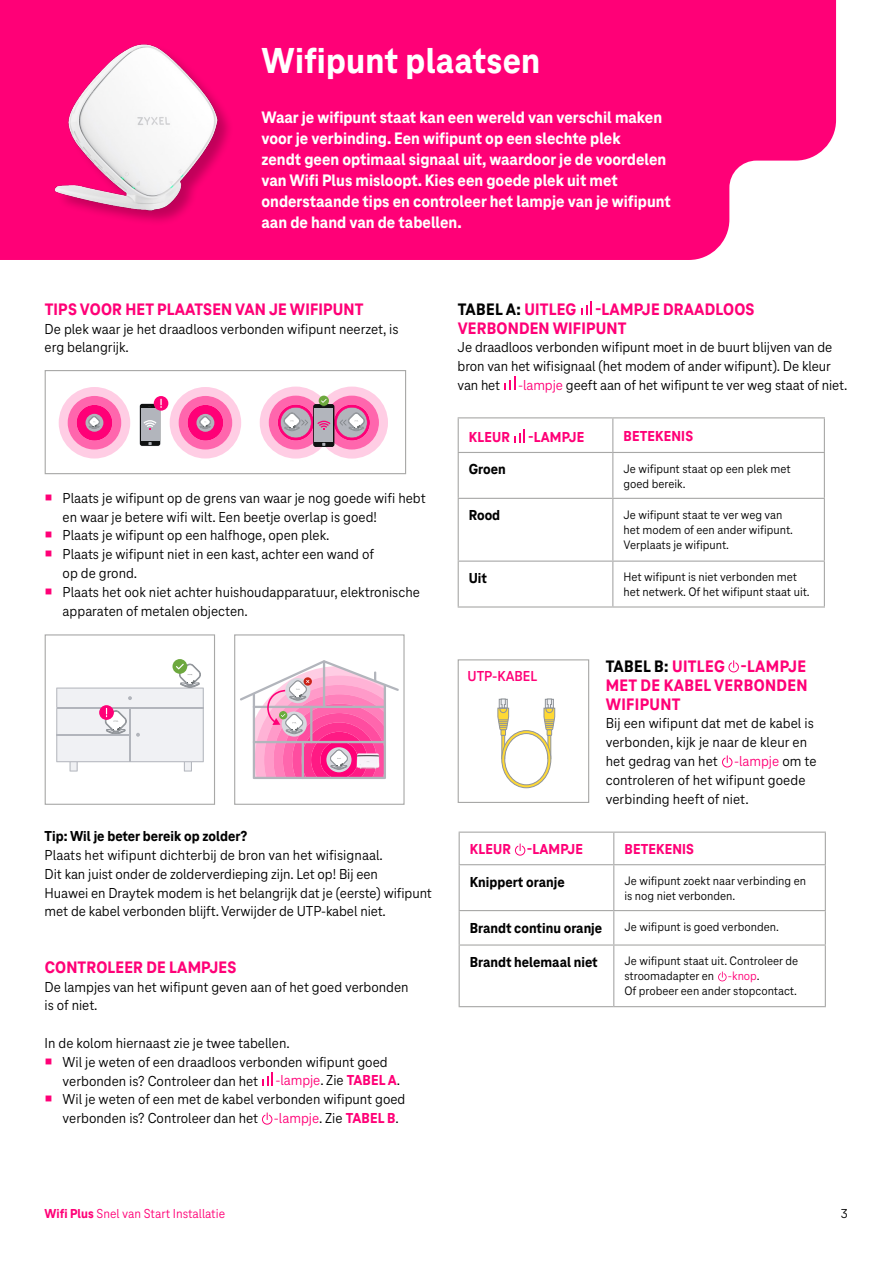
<style>
.page{position:relative;width:893px;height:1263px;background:#fff}
.page>*{position:absolute;margin:0;border:0;box-sizing:border-box;transform-origin:0 0}
.t1{font:800 37.5px "Tele Neo";letter-spacing:.005em;color:#fff}
.t2{font:800 17.25px/21px "Tele Neo";color:#fff}
.t3{font:800 17.25px/18.8px "Tele Neo";letter-spacing:.01em;color:#f07}
.t4{font:15px/18.8px "Tele Neo";color:#000}
.t5{font:800 15px "Tele Neo";color:#000}
.t6{font:800 15px "Tele Neo";letter-spacing:.01em;color:#f07}
.t7{font:700 15px "Tele Neo";color:#f07}
.t8{font:13.5px "Tele Neo";color:#f07}
.t9{font:13.5px "Tele Neo";color:#000}
.t10{font:12.75px/15px "Tele Neo";color:#000}
.s1{color:#f07}
.s2{font-weight:800;color:#f07}
.s3{color:#000}
.s4{font-weight:800}
</style>
<div class="page">
<div style="left:0;top:0;width:836px;height:260px;background:#f07"></div>
<svg style="left:262px;top:1072px;width:11px;height:13px"></svg>
<svg style="left:262px;top:1112px;width:10px;height:13px"></svg>
<svg style="left:581px;top:302px;width:11px;height:13px"></svg>
<svg style="left:504px;top:377px;width:12px;height:13px"></svg>
<svg style="left:728px;top:660px;width:11px;height:12px"></svg>
<svg style="left:722px;top:755px;width:10px;height:12px"></svg>
<hr style="left:458px;top:417px;width:155px;height:1px;background:#a8a8a7">
<hr style="left:458px;top:418px;width:1px;height:34px;background:#a8a8a7">
<hr style="left:613px;top:417px;width:212px;height:1px;background:#a8a8a7">
<hr style="left:612px;top:418px;width:1px;height:34px;background:#a8a8a7">
<hr style="left:824px;top:418px;width:1px;height:34px;background:#a8a8a7">
<hr style="left:458px;top:452px;width:155px;height:1px;background:#a8a8a7">
<hr style="left:458px;top:453px;width:1px;height:45px;background:#a8a8a7">
<hr style="left:613px;top:452px;width:212px;height:1px;background:#a8a8a7">
<hr style="left:612px;top:453px;width:1px;height:45px;background:#a8a8a7">
<hr style="left:824px;top:453px;width:1px;height:45px;background:#a8a8a7">
<hr style="left:458px;top:498px;width:155px;height:1px;background:#a8a8a7">
<hr style="left:458px;top:499px;width:1px;height:61px;background:#a8a8a7">
<hr style="left:613px;top:498px;width:212px;height:1px;background:#a8a8a7">
<hr style="left:612px;top:499px;width:1px;height:61px;background:#a8a8a7">
<hr style="left:824px;top:499px;width:1px;height:61px;background:#a8a8a7">
<hr style="left:458px;top:560px;width:155px;height:2px;background:#a8a8a7">
<hr style="left:458px;top:562px;width:1px;height:44px;background:#a8a8a7">
<hr style="left:613px;top:560px;width:212px;height:2px;background:#a8a8a7">
<hr style="left:612px;top:562px;width:1px;height:44px;background:#a8a8a7">
<hr style="left:824px;top:562px;width:1px;height:44px;background:#a8a8a7">
<hr style="left:458px;top:606px;width:155px;height:1px;background:#a8a8a7">
<hr style="left:613px;top:606px;width:212px;height:1px;background:#a8a8a7">
<svg style="left:514px;top:429px;width:11px;height:14px"></svg>
<hr style="left:459px;top:831px;width:155px;height:2px;background:#a8a8a7">
<hr style="left:459px;top:833px;width:1px;height:31px;background:#a8a8a7">
<hr style="left:614px;top:831px;width:212px;height:2px;background:#a8a8a7">
<hr style="left:613px;top:833px;width:1px;height:31px;background:#a8a8a7">
<hr style="left:825px;top:833px;width:1px;height:31px;background:#a8a8a7">
<hr style="left:459px;top:864px;width:155px;height:1px;background:#a8a8a7">
<hr style="left:459px;top:865px;width:1px;height:45px;background:#a8a8a7">
<hr style="left:614px;top:864px;width:212px;height:1px;background:#a8a8a7">
<hr style="left:613px;top:865px;width:1px;height:45px;background:#a8a8a7">
<hr style="left:825px;top:865px;width:1px;height:45px;background:#a8a8a7">
<hr style="left:459px;top:910px;width:155px;height:1px;background:#a8a8a7">
<hr style="left:459px;top:911px;width:1px;height:33px;background:#a8a8a7">
<hr style="left:614px;top:910px;width:212px;height:1px;background:#a8a8a7">
<hr style="left:613px;top:911px;width:1px;height:33px;background:#a8a8a7">
<hr style="left:825px;top:911px;width:1px;height:33px;background:#a8a8a7">
<hr style="left:459px;top:944px;width:155px;height:1px;background:#a8a8a7">
<hr style="left:459px;top:945px;width:1px;height:61px;background:#a8a8a7">
<hr style="left:614px;top:944px;width:212px;height:1px;background:#a8a8a7">
<hr style="left:613px;top:945px;width:1px;height:61px;background:#a8a8a7">
<hr style="left:825px;top:945px;width:1px;height:61px;background:#a8a8a7">
<hr style="left:459px;top:1006px;width:155px;height:1px;background:#a8a8a7">
<hr style="left:614px;top:1006px;width:212px;height:1px;background:#a8a8a7">
<svg style="left:515px;top:843px;width:10px;height:13px"></svg>
<svg style="left:718px;top:971px;width:9px;height:10px"></svg>
<svg style="left:140px;top:404px;width:20px;height:42px"></svg>
<div style="left:141px;top:408px;width:18px;height:33px;background:#b2b5bc"></div>
<div style="left:154px;top:396px;width:14px;height:15px;background:#f07;border-radius:50%"></div>
<svg style="left:160px;top:399px;width:2px;height:9px"></svg>
<svg style="left:143px;top:420px;width:13px;height:10px"></svg>
<svg style="left:59px;top:387px;width:71px;height:71px"></svg>
<svg style="left:170px;top:387px;width:71px;height:71px"></svg>
<div style="left:45px;top:370px;width:361px;height:104px;border:1px solid #a8a8a7"></div>
<div style="left:172px;top:659px;width:15px;height:15px;background:#6da83e;border-radius:50%"></div>
<svg style="left:56px;top:664px;width:148px;height:107px"></svg>
<div style="left:45px;top:634px;width:170px;height:171px;border:1px solid #a8a8a7"></div>
<svg style="left:260px;top:387px;width:128px;height:72px"></svg>
<svg style="left:240px;top:660px;width:159px;height:119px"></svg>
<img style="left:349px;top:748px;width:38px;height:26px">
<div style="left:234px;top:634px;width:171px;height:171px;border:1px solid #a8a8a7"></div>
<div style="left:458px;top:659px;width:131px;height:144px;border:1px solid #a8a8a7"></div>
<svg style="left:497px;top:698px;width:58px;height:90px"></svg>
<img style="left:31px;top:26px;width:215px;height:214px">
<h1 class="t1" style="left:261px;top:40px;width:280px">Wifipunt plaatsen</h1>
<p class="t2" style="left:261px;top:107px;width:411px">Waar je wifipunt staat kan een wereld van verschil maken voor je verbinding. Een wifipunt op een slechte plek<br>zendt geen optimaal signaal uit, waardoor je de voordelen van Wifi Plus misloopt. Kies een goede plek uit met onderstaande tips en controleer het lampje van je wifipunt aan de hand van de tabellen.</p>
<p class="t3" style="left:45px;top:300px;width:320px">TIPS VOOR HET PLAATSEN VAN JE WIFIPUNT</p>
<p class="t4" style="left:45px;top:319px;width:355px">De plek waar je het draadloos verbonden wifipunt neerzet, is erg belangrijk.</p>
<p class="t4" style="left:63px;top:489px;width:364px;text-indent:-18px"><span class="s1">○</span> Plaats je wifipunt op de grens van waar je nog goede wifi hebt en waar je betere wifi wilt. Een beetje overlap is goed!</p>
<p class="t4" style="left:45px;top:526px;width:286px"><span class="s1">○</span> Plaats je wifipunt op een halfhoge, open plek.</p>
<p class="t4" style="left:63px;top:545px;width:313px;text-indent:-18px"><span class="s1">○</span> Plaats je wifipunt niet in een kast, achter een wand of op de grond.</p>
<p class="t4" style="left:63px;top:583px;width:359px;text-indent:-18px"><span class="s1">○</span> Plaats het ook niet achter huishoudapparatuur, elektronische apparaten of metalen objecten.</p>
<p class="t5" style="left:45px;top:828px;width:204px">Tip: Wil je beter bereik op zolder?</p>
<p class="t4" style="left:45px;top:846px;width:389px">Plaats het wifipunt dichterbij de bron van het wifisignaal.<br>Dit kan juist onder de zolderverdieping zijn. Let op! Bij een<br>Huawei en Draytek modem is het belangrijk dat je (eerste) wifipunt met de kabel verbonden blijft. Verwijder de UTP-kabel niet.</p>
<p class="t3" style="left:45px;top:958px;width:193px">CONTROLEER DE LAMPJES</p>
<p class="t4" style="left:45px;top:977px;width:366px">De lampjes van het wifipunt geven aan of het goed verbonden is of niet.</p>
<p class="t4" style="left:45px;top:1034px;width:247px">In de kolom hiernaast zie je twee tabellen.</p>
<p class="t4" style="left:63px;top:1052px;width:339px;text-indent:-18px"><span class="s1">○</span> Wil je weten of een draadloos verbonden wifipunt goed verbonden is? Controleer dan het <span class="s1">-lampje</span>. Zie <span class="s2">TABEL A</span>.</p>
<p class="t4" style="left:63px;top:1090px;width:344px;text-indent:-18px"><span class="s1">○</span> Wil je weten of een met de kabel verbonden wifipunt goed verbonden is? Controleer dan het <span class="s1">-lampje</span>. Zie <span class="s2">TABEL B</span>.</p>
<p class="t3" style="left:458px;top:300px;width:298px"><span class="s3">TABEL A:</span> UITLEG -LAMPJE DRAADLOOS<br>VERBONDEN WIFIPUNT</p>
<p class="t4" style="left:458px;top:338px;width:391px">Je draadloos verbonden wifipunt moet in de buurt blijven van de bron van het wifisignaal (het modem of ander wifipunt). De kleur van het <span class="s1">-lampje</span> geeft aan of het wifipunt te ver weg staat of niet.</p>
<p class="t6" style="left:469px;top:428px;width:117px">KLEUR -LAMPJE</p>
<p class="t6" style="left:624px;top:427px;width:71px">BETEKENIS</p>
<p class="t5" style="left:469px;top:461px;width:38px">Groen</p>
<p class="t10" style="left:623px;top:461px;width:169px">Je wifipunt staat op een plek met goed bereik.</p>
<p class="t5" style="left:469px;top:507px;width:33px">Rood</p>
<p class="t10" style="left:623px;top:507px;width:171px">Je wifipunt staat te ver weg van het modem of een ander wifipunt.<br>Verplaats je wifipunt.</p>
<p class="t5" style="left:469px;top:570px;width:20px">Uit</p>
<p class="t10" style="left:623px;top:570px;width:188px">Het wifipunt is niet verbonden met het netwerk. Of het wifipunt staat uit.</p>
<p class="t7" style="left:467px;top:667px;width:71px">UTP-KABEL</p>
<p class="t3" style="left:606px;top:657px;width:203px;text-align:justify"><span class="s3">TABEL B:</span> UITLEG -LAMPJE MET DE KABEL VERBONDEN WIFIPUNT</p>
<p class="t4" style="left:606px;top:714px;width:212px">Bij een wifipunt dat met de kabel is verbonden, kijk je naar de kleur en het gedrag van het <span class="s1">-lampje</span> om te controleren of het wifipunt goede verbinding heeft of niet.</p>
<p class="t6" style="left:470px;top:841px;width:115px">KLEUR -LAMPJE</p>
<p class="t6" style="left:624px;top:841px;width:71px">BETEKENIS</p>
<p class="t5" style="left:470px;top:873px;width:96px">Knippert oranje</p>
<p class="t10" style="left:624px;top:873px;width:183px">Je wifipunt zoekt naar verbinding en is nog niet verbonden.</p>
<p class="t5" style="left:470px;top:919px;width:134px">Brandt continu oranje</p>
<p class="t10" style="left:624px;top:919px;width:156px">Je wifipunt is goed verbonden.</p>
<p class="t5" style="left:470px;top:954px;width:129px">Brandt helemaal niet</p>
<p class="t10" style="left:624px;top:954px;width:175px">Je wifipunt staat uit. Controleer de stroomadapter en <span class="s1">-knop</span>.<br>Of probeer een ander stopcontact.</p>
<p class="t8" style="left:45px;top:1206px;width:182px"><span class="s4">Wifi Plus</span> Snel van Start Installatie</p>
<p class="t9" style="left:841px;top:1206px;width:8px">3</p>
</div>
